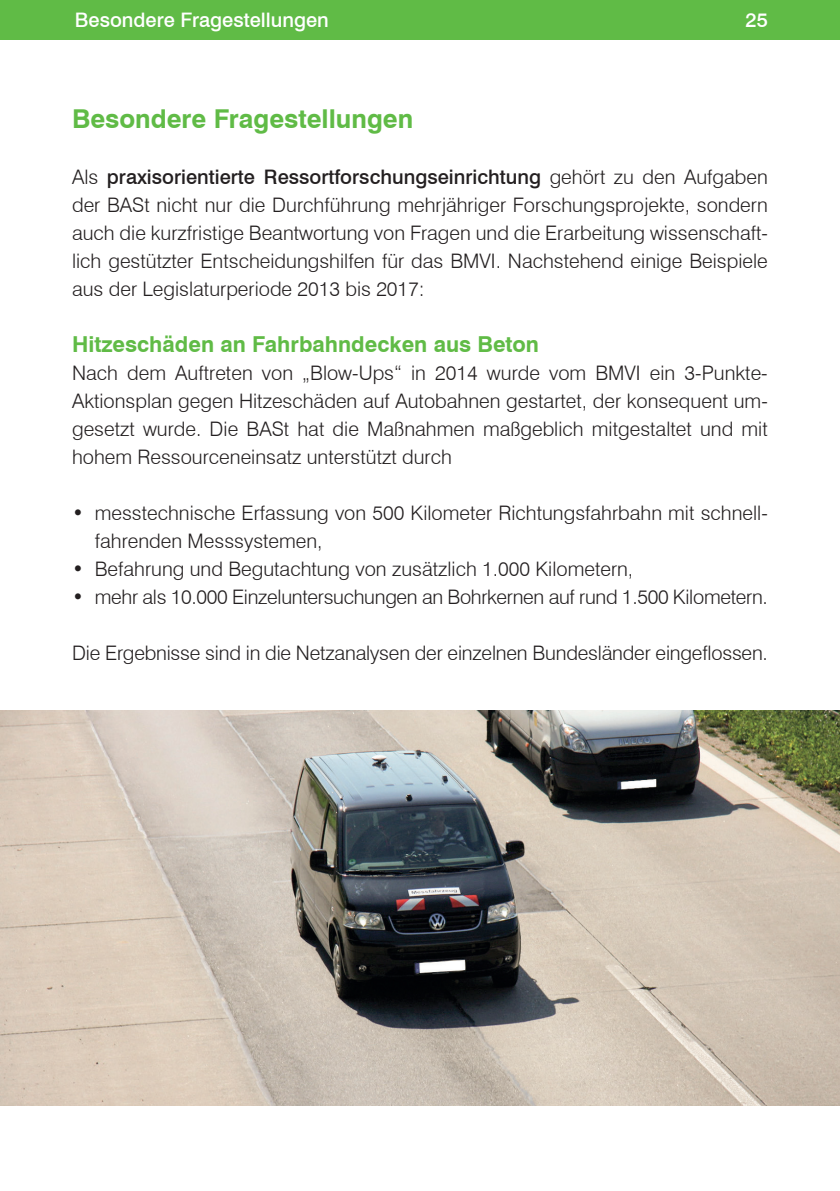
<style>
.page{position:relative;width:840px;height:1191px;background:#fff}
.page>*{position:absolute;margin:0;border:0;box-sizing:border-box;transform-origin:0 0}
.t1{font:700 26px "Swiss 721 BT";color:#60bb46}
.t2{font:700 22px "Swiss 721 BT";color:#60bb46}
.t3{font:300 20px/28px "Swiss 721 BT";color:#231f20;text-align:justify}
.t4{font:500 20px "Swiss 721 BT";color:#fff}
.s1{font-weight:500}
</style>
<div class="page">
<div style="left:0;top:0;width:839px;height:40px;background:#60bb46"></div>
<img style="left:0;top:711px;width:839px;height:395px">
<p class="t4" style="left:75px;top:8px;width:255px">Besondere Fragestellungen</p>
<p class="t4" style="left:745px;top:8px;width:24px">25</p>
<h1 class="t1" style="left:72px;top:103px;width:342px">Besondere Fragestellungen</h1>
<p class="t3" style="left:72px;top:163px;width:697px">Als <span class="s1">praxisorientierte Ressortforschungseinrichtung</span> gehört zu den Aufgaben der BASt nicht nur die Durchführung mehrjähriger Forschungsprojekte, sondern auch die kurzfristige Beantwortung von Fragen und die Erarbeitung wissenschaft&shy;lich gestützter Entscheidungshilfen für das BMVI. Nachstehend einige Beispiele aus der Legislaturperiode 2013 bis 2017:</p>
<p class="t2" style="left:72px;top:331px;width:468px">Hitzeschäden an Fahrbahndecken aus Beton</p>
<p class="t3" style="left:72px;top:359px;width:697px">Nach dem Auftreten von „Blow-Ups“ in 2014 wurde vom BMVI ein 3-Punkte-Aktionsplan gegen Hitzeschäden auf Autobahnen gestartet, der konsequent um&shy;gesetzt wurde. Die BASt hat die Maßnahmen maßgeblich mitgestaltet und mit hohem Ressourceneinsatz unterstützt durch</p>
<p class="t3" style="left:95px;top:499px;width:674px;text-indent:-23px">• messtechnische Erfassung von 500 Kilometer Richtungsfahrbahn mit schnell&shy;fahrenden Messsystemen,</p>
<p class="t3" style="left:72px;top:555px;width:562px">• Befahrung und Begutachtung von zusätzlich 1.000 Kilometern,</p>
<p class="t3" style="left:72px;top:583px;width:696px">• mehr als 10.000 Einzeluntersuchungen an Bohrkernen auf rund 1.500 Kilometern.</p>
<p class="t3" style="left:72px;top:639px;width:697px">Die Ergebnisse sind in die Netzanalysen der einzelnen Bundesländer eingeflossen.</p>
</div>
